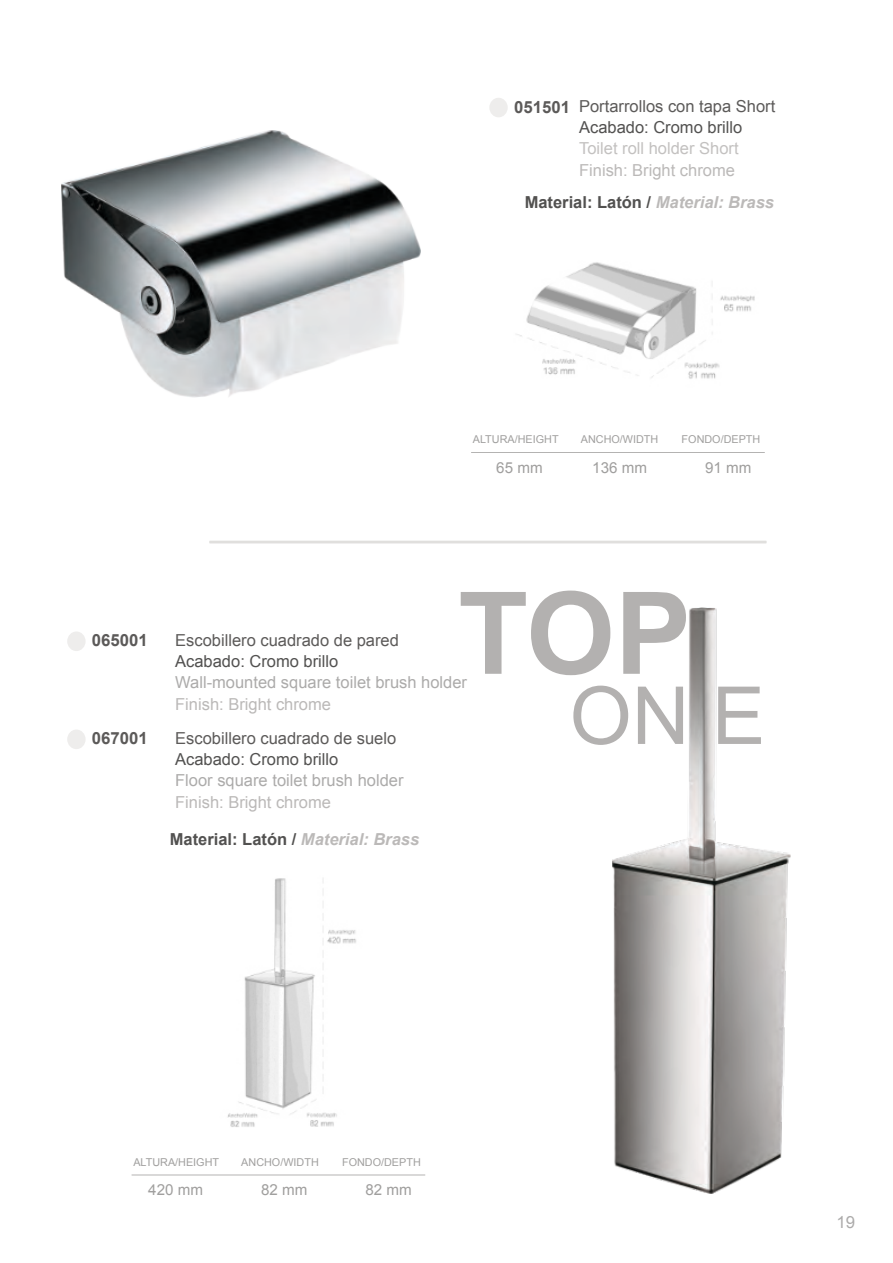
<style>
.page{position:relative;width:893px;height:1263px;background:#fff}
.page>*{position:absolute;margin:0;border:0;box-sizing:border-box;transform-origin:0 0}
.t1{font:700 114.3px "Arial";color:#b3b1b0}
.t2{font:80.1px "Arial";color:#b3b1b0}
.t3{font:700 16.8px "Arial";color:#5c5a59}
.t4{font:16.8px "Arial";color:#acabaa}
.t5{font:16.5px/21px "Arial";color:#5c5a59}
.t6{font:16.5px "Arial";color:#acabaa}
.t7{font:700 16.5px "Arial";color:#525150}
.t8{font:16.5px "Arial";color:#bbb9b8}
.t9{font:16.5px "Arial";color:#525150}
.t10{font:16.5px "Arial";color:#c3c1c0}
.t11{font:15.15px "Arial";color:#a09f9e}
.t12{font:10.8px "Arial";color:#a09f9e}
.s1{font-weight:700;font-size:16.8px}
.s2{color:#525150}
.s3{font-style:italic;color:#bbb9b8}
</style>
<div class="page">
<img style="left:612px;top:607px;width:178px;height:586px">
<div style="left:489px;top:98px;width:19px;height:19px;background:#eeedec;border-radius:50%"></div>
<hr style="left:132px;top:1174px;width:293px;height:1px;background:#a09f9e">
<hr style="left:471px;top:452px;width:294px;height:1px;background:#a09f9e">
<img style="left:227px;top:878px;width:129px;height:249px">
<img style="left:62px;top:131px;width:358px;height:266px">
<hr style="left:209px;top:541px;width:558px;height:2px;background:#e0dfdd">
<img style="left:516px;top:262px;width:239px;height:117px">
<div style="left:67px;top:631px;width:19px;height:20px;background:#eeedec;border-radius:50%"></div>
<div style="left:67px;top:729px;width:19px;height:20px;background:#eeedec;border-radius:50%"></div>
<p class="t5" style="left:579px;top:98px;width:198px;text-indent:-65px"><span class="s1">051501</span> Portarrollos con tapa Short<br><span class="s2">Acabado: Cromo brillo</span></p>
<p class="t10" style="left:579px;top:142px;width:161px">Toilet roll holder Short</p>
<p class="t8" style="left:579px;top:164px;width:157px">Finish: Bright chrome</p>
<p class="t7" style="left:525px;top:196px;width:251px">Material: Latón / <span class="s3">Material: Brass</span></p>
<p class="t12" style="left:473px;top:435px;width:87px">ALTURA/HEIGHT</p>
<p class="t12" style="left:581px;top:435px;width:79px">ANCHO/WIDTH</p>
<p class="t12" style="left:682px;top:435px;width:80px">FONDO/DEPTH</p>
<p class="t11" style="left:496px;top:462px;width:48px">65 mm</p>
<p class="t11" style="left:592px;top:462px;width:56px">136 mm</p>
<p class="t11" style="left:705px;top:462px;width:48px">91 mm</p>
<h1 class="t1" style="left:458px;top:590px;width:234px">TOP</h1>
<h2 class="t2" style="left:569px;top:686px;width:197px">ON E</h2>
<p class="t3" style="left:92px;top:634px;width:57px">065001</p>
<p class="t5" style="left:175px;top:631px;width:225px">Escobillero cuadrado de pared</p>
<p class="t9" style="left:175px;top:655px;width:165px">Acabado: Cromo brillo</p>
<p class="t6" style="left:175px;top:676px;width:293px">Wall-mounted square toilet brush holder</p>
<p class="t8" style="left:175px;top:697px;width:157px">Finish: Bright chrome</p>
<p class="t3" style="left:92px;top:732px;width:57px">067001</p>
<p class="t5" style="left:175px;top:729px;width:223px">Escobillero cuadrado de suelo</p>
<p class="t9" style="left:175px;top:753px;width:165px">Acabado: Cromo brillo</p>
<p class="t6" style="left:175px;top:774px;width:230px">Floor square toilet brush holder</p>
<p class="t8" style="left:175px;top:796px;width:157px">Finish: Bright chrome</p>
<p class="t7" style="left:170px;top:833px;width:251px">Material: Latón / <span class="s3">Material: Brass</span></p>
<p class="t12" style="left:133px;top:1158px;width:87px">ALTURA/HEIGHT</p>
<p class="t12" style="left:241px;top:1158px;width:79px">ANCHO/WIDTH</p>
<p class="t12" style="left:342px;top:1158px;width:80px">FONDO/DEPTH</p>
<p class="t11" style="left:148px;top:1184px;width:56px">420 mm</p>
<p class="t11" style="left:261px;top:1184px;width:48px">82 mm</p>
<p class="t11" style="left:365px;top:1184px;width:48px">82 mm</p>
<p class="t4" style="left:837px;top:1216px;width:20px">19</p>
</div>
